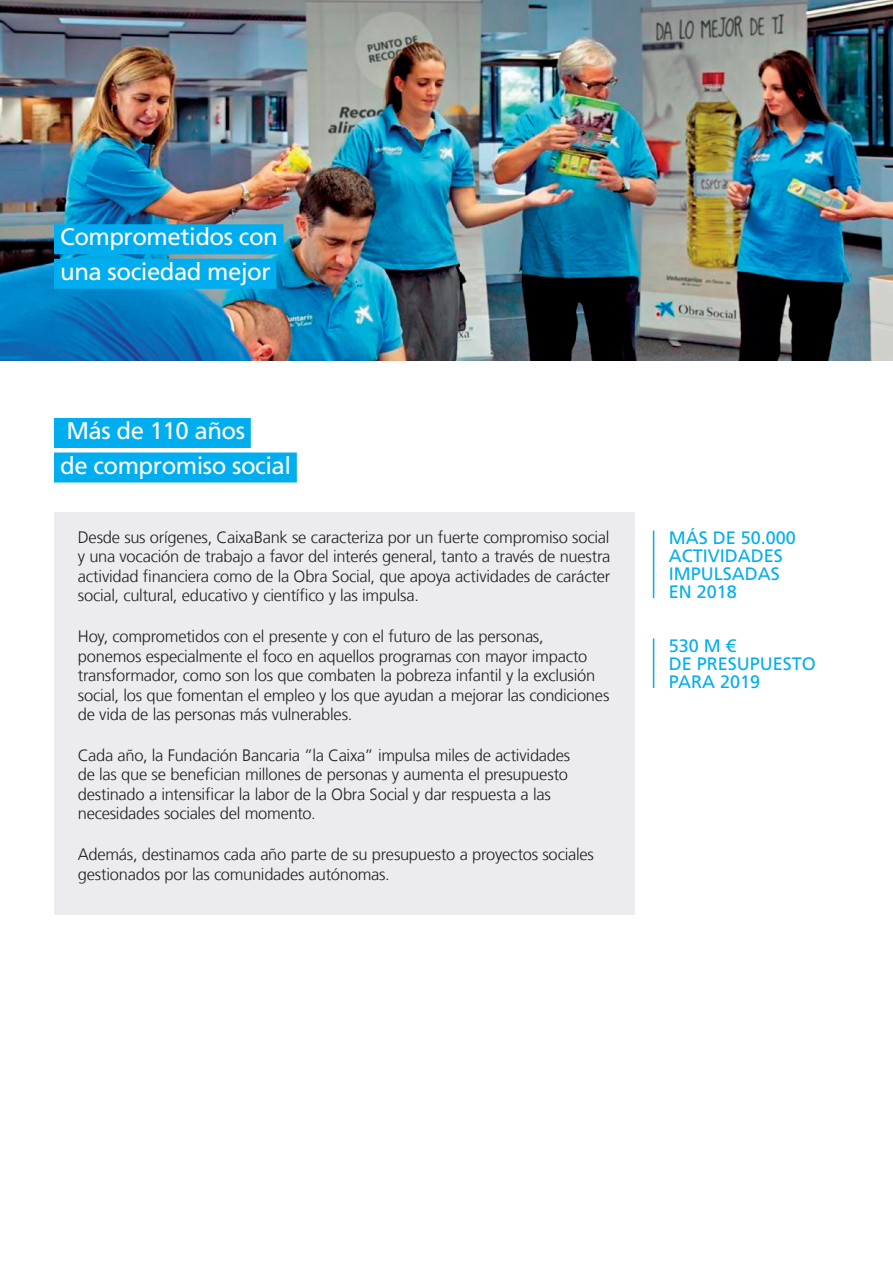
<style>
.page{position:relative;width:893px;height:1263px;background:#fff}
.page>*{position:absolute;margin:0;border:0;box-sizing:border-box;transform-origin:0 0}
.titulo_azul{font:24px/34.5px "La Caixa Frutiger";letter-spacing:-.02em;color:#fff}
.subtitular_campaña_o{font:18px/18px "La Caixa Frutiger";color:#00aeef}
.t1{font:300 16.5px/19.5px "La Caixa Frutiger";letter-spacing:-.015em;color:#231f20}
</style>
<div class="page">
<img style="left:0;top:0;width:893px;height:360px">
<div style="left:54px;top:418px;width:197px;height:30px;background:#00aeef"></div>
<div style="left:54px;top:452px;width:243px;height:30px;background:#00aeef"></div>
<div style="left:54px;top:224px;width:230px;height:30px;background:#00aeef"></div>
<div style="left:54px;top:259px;width:222px;height:30px;background:#00aeef"></div>
<div style="left:54px;top:513px;width:580px;height:402px;background:#ececee"></div>
<hr style="left:653px;top:530px;width:1px;height:68px;background:#00aeef">
<hr style="left:653px;top:638px;width:1px;height:50px;background:#00aeef">
<p class="titulo_azul" style="left:60px;top:220px;width:219px">Comprometidos con una sociedad mejor</p>
<p class="titulo_azul" style="left:60px;top:413px;width:232px">Más de 110 años<br>de compromiso social</p>
<p class="t1" style="left:78px;top:527px;width:534px;text-align:justify">Desde sus orígenes, CaixaBank se caracteriza por un fuerte compromiso social y una vocación de trabajo a favor del interés general, tanto a través de nuestra actividad financiera como de la Obra Social, que apoya actividades de carácter social, cultural, educativo y científico y las impulsa.</p>
<p class="t1" style="left:78px;top:627px;width:533px">Hoy, comprometidos con el presente y con el futuro de las personas, ponemos especialmente el foco en aquellos programas con mayor impacto transformador, como son los que combaten la pobreza infantil y la exclusión social, los que fomentan el empleo y los que ayudan a mejorar las condiciones de vida de las personas más vulnerables.</p>
<p class="t1" style="left:78px;top:745px;width:494px">Cada año, la Fundación Bancaria ”la Caixa” impulsa miles de actividades de las que se benefician millones de personas y aumenta el presupuesto destinado a intensificar la labor de la Obra Social y dar respuesta a las necesidades sociales del momento.</p>
<p class="t1" style="left:78px;top:845px;width:518px">Además, destinamos cada año parte de su presupuesto a proyectos sociales gestionados por las comunidades autónomas.</p>
<p class="subtitular_campaña_o" style="left:669px;top:529px;width:129px">MÁS DE 50.000<br>ACTIVIDADES<br>IMPULSADAS<br>EN 2018</p>
<p class="subtitular_campaña_o" style="left:669px;top:637px;width:149px">530 M €<br>DE PRESUPUESTO<br>PARA 2019</p>
</div>
